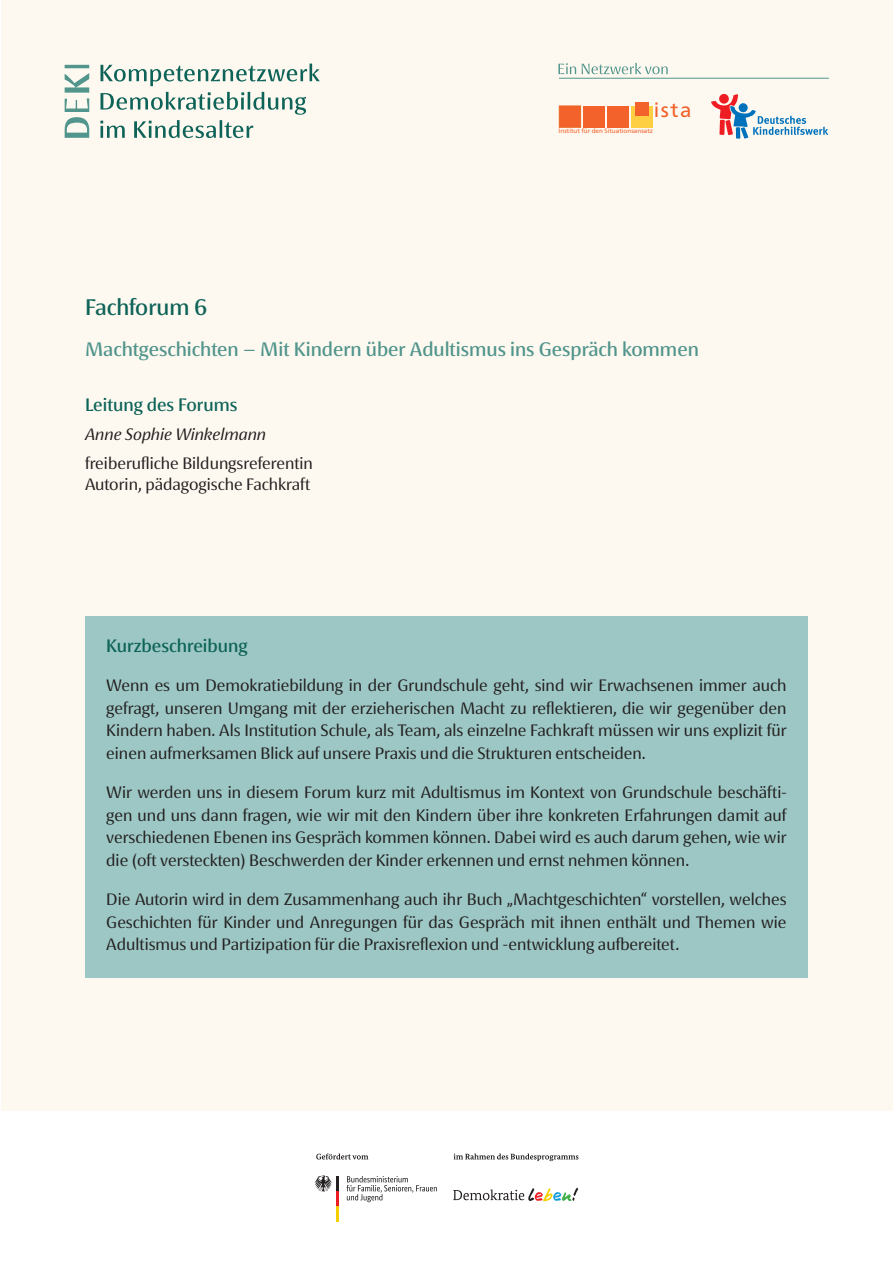
<style>
.page{position:relative;width:893px;height:1263px;background:#fff}
.page>*{position:absolute;margin:0;border:0;box-sizing:border-box;transform-origin:0 0}
.t1{font:600 22.5px "Koning Display";color:#0e6359}
.t2{font:20.4px "Frutiger Neue 1450 Pro";color:#f2622a}
.t3{font:600 19.5px "Koning Display";color:#51958c}
.t4{font:600 18px "Koning Display";color:#0e6359}
.t5{font:16.5px/22.5px "Koning Display";color:#231f20;text-align:justify}
.t6{font:italic 16.5px "Koning Display";color:#231f20}
.t7{font:6.3px "Frutiger Neue 1450 Pro";color:#f2622a}
</style>
<div class="page">
<div style="left:1px;top:1px;width:891px;height:1261px;background:#fef9f0"></div>
<svg style="left:65px;top:65px;width:24px;height:73px"></svg>
<svg style="left:100px;top:92px;width:206px;height:46px"></svg>
<svg style="left:101px;top:64px;width:219px;height:22px"></svg>
<svg style="left:558px;top:63px;width:18px;height:11px"></svg>
<svg style="left:582px;top:63px;width:86px;height:11px"></svg>
<hr style="left:559px;top:78px;width:270px;height:1px;background:#51958c">
<div style="left:559px;top:106px;width:22px;height:21px;background:#f2622a;border:1px solid #eb6823"></div>
<div style="left:583px;top:106px;width:22px;height:21px;background:#f2622a"></div>
<div style="left:607px;top:106px;width:22px;height:21px;background:#f2622a"></div>
<div style="left:631px;top:106px;width:22px;height:21px;background:#ffcf43"></div>
<div style="left:635px;top:102px;width:13px;height:13px;background:#f2622a"></div>
<svg style="left:711px;top:94px;width:117px;height:45px"></svg>
<div style="left:85px;top:617px;width:723px;height:361px;background:#9cc7c4"></div>
<div style="left:0;top:1111px;width:893px;height:152px;background:#fff"></div>
<svg style="left:314px;top:1175px;width:25px;height:46px"></svg>
<svg style="left:316px;top:1153px;width:52px;height:6px"></svg>
<svg style="left:454px;top:1153px;width:124px;height:8px"></svg>
<svg style="left:347px;top:1176px;width:90px;height:26px"></svg>
<svg style="left:453px;top:1188px;width:125px;height:13px"></svg>
<p class="t2" style="left:654px;top:94px;width:39px">ista</p>
<p class="t7" style="left:559px;top:127px;width:96px">Institut für den Situationsansatz</p>
<h1 class="t1" style="left:85px;top:293px;width:124px">Fachforum 6</h1>
<p class="t3" style="left:85px;top:336px;width:615px">Machtgeschichten – Mit Kindern über Adultismus ins Gespräch kommen</p>
<p class="t4" style="left:85px;top:394px;width:154px">Leitung des Forums</p>
<p class="t6" style="left:85px;top:424px;width:183px">Anne Sophie Winkelmann</p>
<p class="t5" style="left:85px;top:453px;width:229px;line-height:20.5px">freiberufliche Bildungsreferentin<br>Autorin, pädagogische Fachkraft</p>
<p class="t4" style="left:106px;top:634px;width:143px">Kurzbeschreibung</p>
<p class="t5" style="left:106px;top:674px;width:682px">Wenn es um Demokratiebildung in der Grundschule geht, sind wir Erwachsenen immer auch gefragt, unseren Umgang mit der erzieherischen Macht zu reflektieren, die wir gegenüber den Kindern haben. Als Institution Schule, als Team, als einzelne Fachkraft müssen wir uns explizit für einen aufmerksamen Blick auf unsere Praxis und die Strukturen entscheiden.</p>
<p class="t5" style="left:106px;top:781px;width:682px">Wir werden uns in diesem Forum kurz mit Adultismus im Kontext von Grundschule beschäfti&shy;gen und uns dann fragen, wie wir mit den Kindern über ihre konkreten Erfahrungen damit auf verschiedenen Ebenen ins Gespräch kommen können. Dabei wird es auch darum gehen, wie wir die (oft versteckten) Beschwerden der Kinder erkennen und ernst nehmen können.</p>
<p class="t5" style="left:106px;top:888px;width:682px">Die Autorin wird in dem Zusammenhang auch ihr Buch „Machtgeschichten“ vorstellen, welches Geschichten für Kinder und Anregungen für das Gespräch mit ihnen enthält und Themen wie Adultismus und Partizipation für die Praxisreflexion und -entwicklung aufbereitet.</p>
</div>
